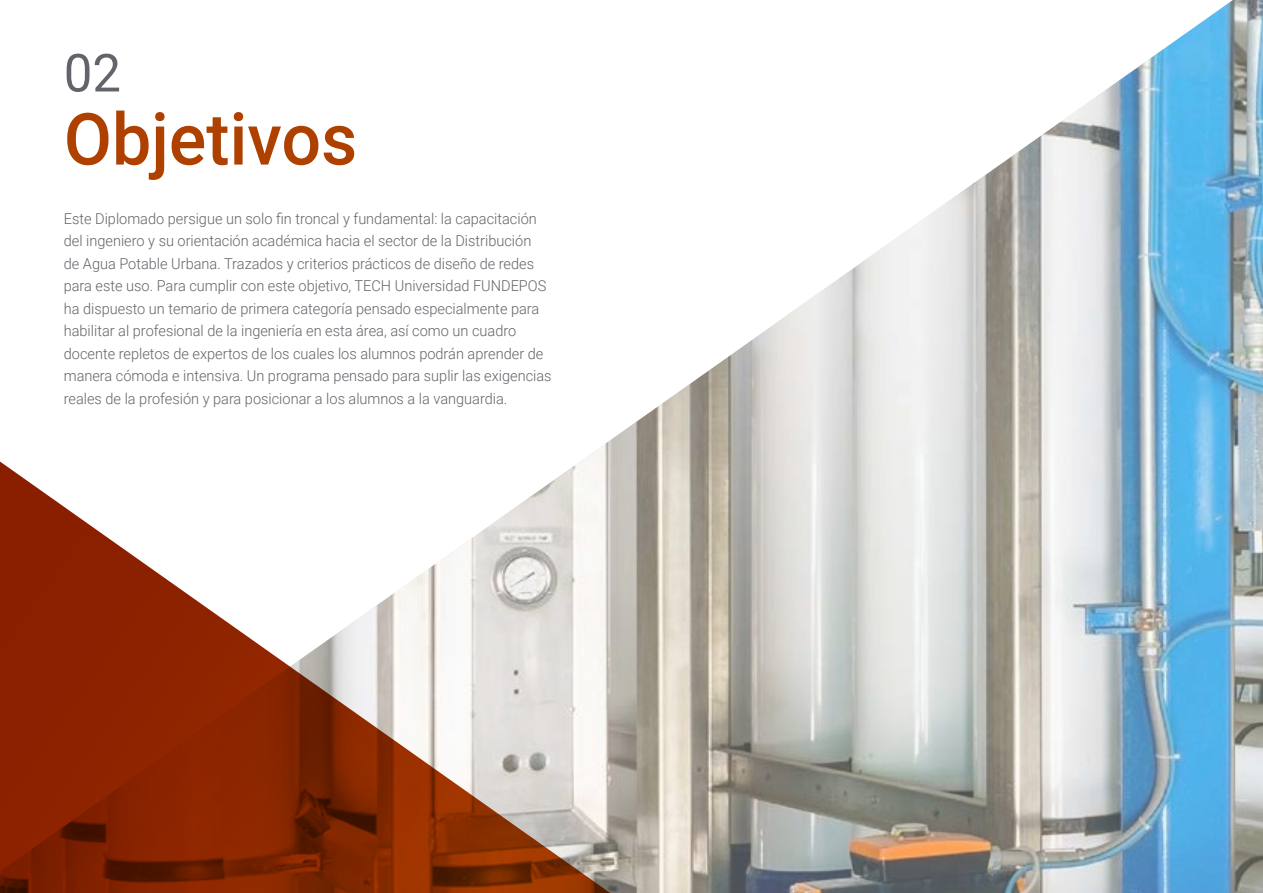
<style>
.page{position:relative;width:1263px;height:893px;background:#fff}
.page>*{position:absolute;margin:0;border:0;box-sizing:border-box;transform-origin:0 0}
.t1{font:500 72px "Roboto";color:#ae4000}
.t2{font:52.5px "Roboto";color:#61646a}
.t3{font:300 15px/22.5px "Roboto";color:#61646a}
</style>
<div class="page">
<img style="left:603px;top:0;width:660px;height:893px">
<svg style="left:0;top:446px;width:640px;height:447px"></svg>
<h2 class="t2" style="left:64px;top:36px;width:59px">02</h2>
<h1 class="t1" style="left:64px;top:89px;width:295px">Objetivos</h1>
<p class="t3" style="left:64px;top:207px;width:489px">Este Diplomado persigue un solo fin troncal y fundamental: la capacitación del ingeniero y su orientación académica hacia el sector de la Distribución<br>de Agua Potable Urbana. Trazados y criterios prácticos de diseño de redes para este uso. Para cumplir con este objetivo, TECH Universidad FUNDEPOS ha dispuesto un temario de primera categoría pensado especialmente para habilitar al profesional de la ingeniería en esta área, así como un cuadro docente repletos de expertos de los cuales los alumnos podrán aprender de manera cómoda e intensiva. Un programa pensado para suplir las exigencias reales de la profesión y para posicionar a los alumnos a la vanguardia.</p>
</div>
